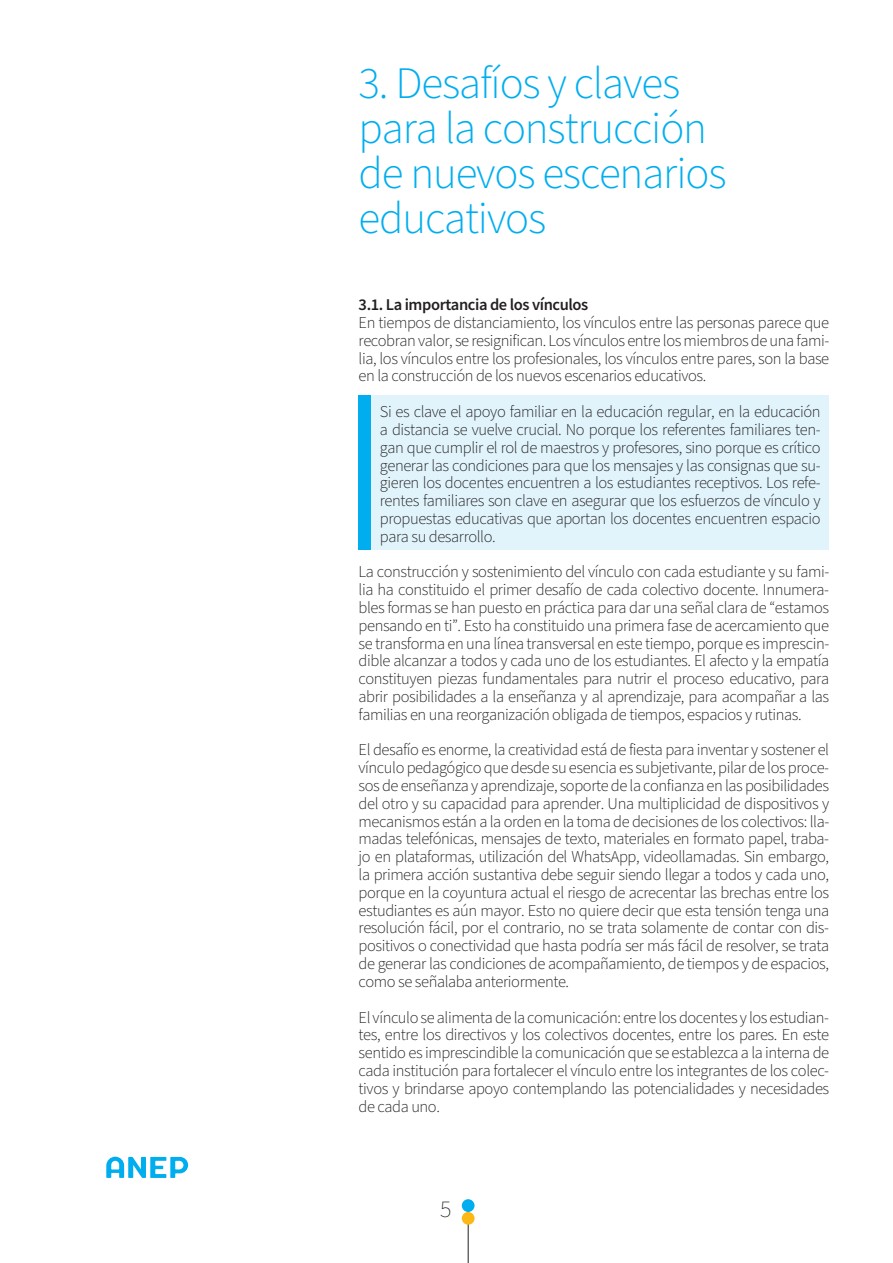
<style>
.page{position:relative;width:893px;height:1263px;background:#fff}
.page>*{position:absolute;margin:0;border:0;box-sizing:border-box;transform-origin:0 0}
.t1{font:300 45px/45px "Source Sans Pro";letter-spacing:-.025em;color:#00aeef}
.t2{font:200 24px "Source Sans Pro";color:#231f20}
.t3{font:300 16.5px/17.9px "Source Sans Pro";letter-spacing:-.025em;color:#231f20;text-align:justify}
.t4{font:600 16.5px "Source Sans Pro";letter-spacing:-.025em;color:#231f20}
</style>
<div class="page">
<hr style="left:468px;top:1204px;width:1px;height:59px;background:#231f20">
<div style="left:462px;top:1199px;width:13px;height:13px;background:#00aeef;border-radius:50%"></div>
<div style="left:462px;top:1212px;width:13px;height:13px;background:#fcb814;border-radius:50%"></div>
<div style="left:359px;top:395px;width:470px;height:155px;background:#e1f4fc"></div>
<div style="left:359px;top:395px;width:12px;height:155px;background:#00aeef"></div>
<svg style="left:106px;top:1157px;width:82px;height:21px"></svg>
<h1 class="t1" style="left:359px;top:62px;width:369px">3. Desafíos y claves para la construcción de nuevos escenarios educativos</h1>
<p class="t4" style="left:359px;top:294px;width:231px">3.1. La importancia de los vínculos</p>
<p class="t3" style="left:359px;top:314px;width:472px">En tiempos de distanciamiento, los vínculos entre las personas parece que recobran valor, se resignifican. Los vínculos entre los miembros de una fami&shy;lia, los vínculos entre los profesionales, los vínculos entre pares, son la base en la construcción de los nuevos escenarios educativos.</p>
<p class="t3" style="left:380px;top:403px;width:442px">Si es clave el apoyo familiar en la educación regular, en la educación a distancia se vuelve crucial. No porque los referentes familiares ten&shy;gan que cumplir el rol de maestros y profesores, sino porque es crítico generar las condiciones para que los mensajes y las consignas que su&shy;gieren los docentes encuentren a los estudiantes receptivos. Los refe&shy;rentes familiares son clave en asegurar que los esfuerzos de vínculo y propuestas educativas que aportan los docentes encuentren espacio para su desarrollo.</p>
<p class="t3" style="left:359px;top:563px;width:472px">La construcción y sostenimiento del vínculo con cada estudiante y su fami&shy;lia ha constituido el primer desafío de cada colectivo docente. Innumera&shy;bles formas se han puesto en práctica para dar una señal clara de “estamos pensando en ti”. Esto ha constituido una primera fase de acercamiento que se transforma en una línea transversal en este tiempo, porque es imprescin&shy;dible alcanzar a todos y cada uno de los estudiantes. El afecto y la empatía constituyen piezas fundamentales para nutrir el proceso educativo, para abrir posibilidades a la enseñanza y al aprendizaje, para acompañar a las familias en una reorganización obligada de tiempos, espacios y rutinas.</p>
<p class="t3" style="left:359px;top:741px;width:472px">El desafío es enorme, la creatividad está de fiesta para inventar y sostener el vínculo pedagógico que desde su esencia es subjetivante, pilar de los proce&shy;sos de enseñanza y aprendizaje, soporte de la confianza en las posibilidades del otro y su capacidad para aprender. Una multiplicidad de dispositivos y mecanismos están a la orden en la toma de decisiones de los colectivos: lla&shy;madas telefónicas, mensajes de texto, materiales en formato papel, traba&shy;jo en plataformas, utilización del WhatsApp, videollamadas. Sin embargo, la primera acción sustantiva debe seguir siendo llegar a todos y cada uno, porque en la coyuntura actual el riesgo de acrecentar las brechas entre los estudiantes es aún mayor. Esto no quiere decir que esta tensión tenga una resolución fácil, por el contrario, no se trata solamente de contar con dis&shy;positivos o conectividad que hasta podría ser más fácil de resolver, se trata de generar las condiciones de acompañamiento, de tiempos y de espacios, como se señalaba anteriormente.</p>
<p class="t3" style="left:359px;top:1008px;width:472px">El vínculo se alimenta de la comunicación: entre los docentes y los estudian&shy;tes, entre los directivos y los colectivos docentes, entre los pares. En este sentido es imprescindible la comunicación que se establezca a la interna de cada institución para fortalecer el vínculo entre los integrantes de los colec&shy;tivos y brindarse apoyo contemplando las potencialidades y necesidades de cada uno.</p>
<h2 class="t2" style="left:440px;top:1193px;width:13px">5</h2>
</div>
